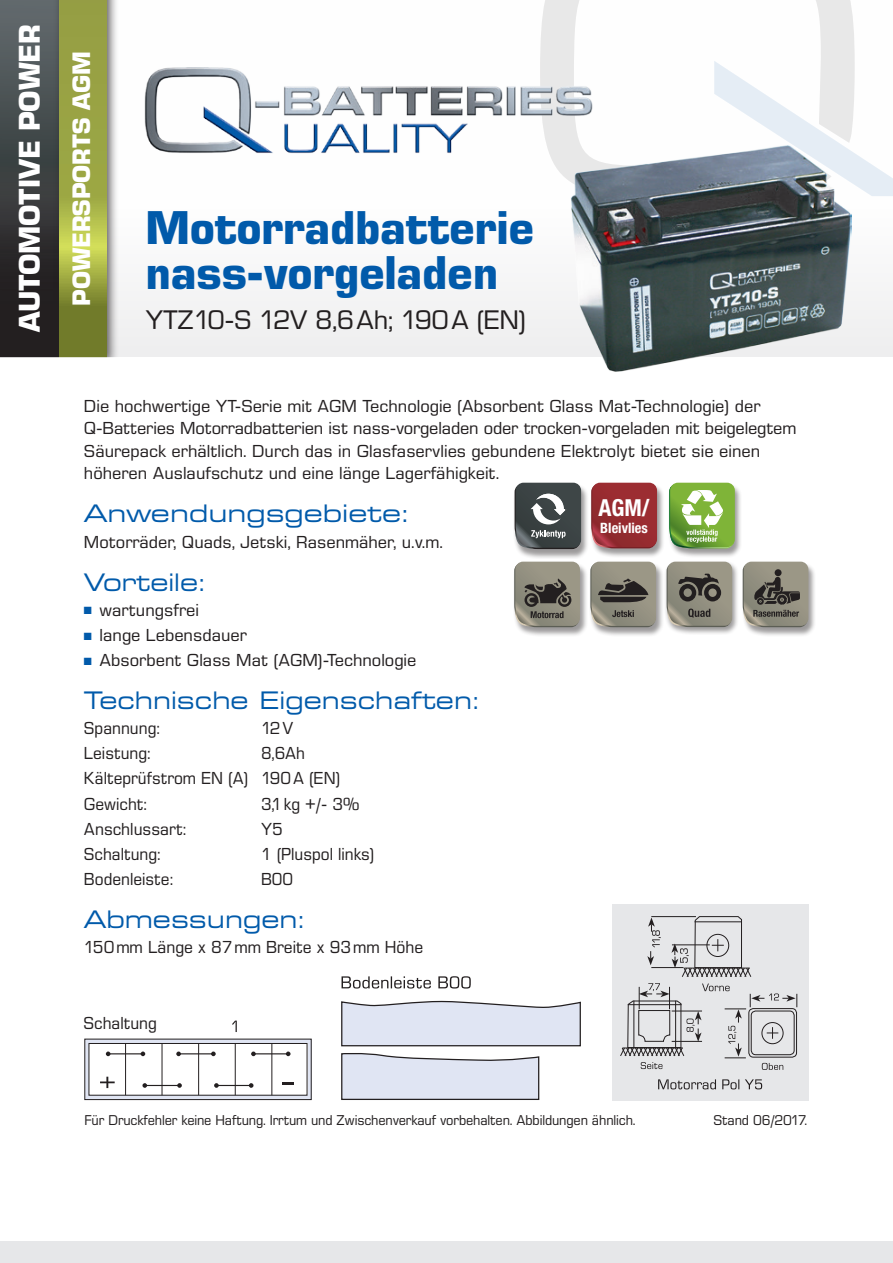
<style>
.page{position:relative;width:893px;height:1263px;background:#fff}
.page>*{position:absolute;margin:0;border:0;box-sizing:border-box;transform-origin:0 0}
.t1{font:700 45px/45px "Eurostile SB";color:#015aaa}
.t2{font:700 28.5px "Eurostile SB";color:#fff}
.t3{font:25.5px "Eurostile SB";letter-spacing:-.02em;color:#231f20}
.t4{font:24px "Eurostile SB Extend";color:#015aaa;scale:.95 1}
.t5{font:24px "Eurostile SB Extend";color:#015aaa}
.t6{font:700 24px "Eurostile SB";color:#fff}
.t7{font:700 condensed 23.55px "Helvetica Neue LT Std";color:#fff}
.t8{font:16.5px/22.5px "Eurostile SB";color:#231f20}
.t9{font:16.5px/25.2px "Eurostile SB";color:#231f20;scale:.94 1}
.t10{font:16.5px "Eurostile SB";color:#231f20;scale:.95 1}
.t11{font:700 condensed 14.25px "Helvetica Neue LT Std";color:#fff}
.t12{font:13.5px "Eurostile SB";letter-spacing:-.01em;color:#231f20;scale:.95 1}
.s1{color:#015aaa}
</style>
<div class="page">
<div style="left:0;top:0;width:893px;height:357px;background:#fbfbfb"></div>
<div style="left:0;top:1242px;width:893px;height:21px;background:#e6e7e9"></div>
<svg style="left:540px;top:0;width:315px;height:181px"></svg>
<svg style="left:714px;top:61px;width:179px;height:135px"></svg>
<img style="left:144px;top:59px;width:479px;height:100px">
<div style="left:0;top:0;width:65px;height:357px;background:linear-gradient(to bottom,#5f6a6c,#1a1415)"></div>
<div style="left:53px;top:0;width:66px;height:357px;background:#231f20;opacity:.75"></div>
<svg style="left:59px;top:0;width:47px;height:357px;background:#98a341"></svg>
<div style="left:85px;top:1039px;width:226px;height:60px;background:#e0e5f3"></div>
<div style="left:84px;top:1039px;width:228px;height:61px;border:1px solid #231f20"></div>
<div style="left:89px;top:1043px;width:218px;height:52px;background:#fff"></div>
<div style="left:89px;top:1043px;width:218px;height:53px;border:1px solid #231f20"></div>
<hr style="left:125px;top:1043px;width:1px;height:52px;background:#231f20">
<hr style="left:162px;top:1043px;width:1px;height:52px;background:#231f20">
<hr style="left:198px;top:1043px;width:1px;height:52px;background:#231f20">
<hr style="left:235px;top:1043px;width:1px;height:52px;background:#231f20">
<hr style="left:271px;top:1043px;width:1px;height:52px;background:#231f20">
<hr style="left:108px;top:1053px;width:35px;height:1px;background:#231f20">
<svg style="left:106px;top:1051px;width:4px;height:5px"></svg>
<svg style="left:141px;top:1051px;width:4px;height:5px"></svg>
<hr style="left:179px;top:1053px;width:34px;height:1px;background:#231f20">
<svg style="left:176px;top:1051px;width:5px;height:5px"></svg>
<svg style="left:211px;top:1051px;width:5px;height:5px"></svg>
<hr style="left:145px;top:1085px;width:35px;height:1px;background:#231f20">
<svg style="left:142px;top:1083px;width:5px;height:5px"></svg>
<svg style="left:177px;top:1083px;width:5px;height:5px"></svg>
<hr style="left:216px;top:1085px;width:35px;height:1px;background:#231f20">
<svg style="left:214px;top:1083px;width:5px;height:5px"></svg>
<svg style="left:249px;top:1083px;width:4px;height:5px"></svg>
<hr style="left:253px;top:1053px;width:35px;height:1px;background:#231f20">
<svg style="left:251px;top:1051px;width:5px;height:5px"></svg>
<svg style="left:286px;top:1051px;width:5px;height:5px"></svg>
<svg style="left:282px;top:1082px;width:11px;height:3px"></svg>
<svg style="left:100px;top:1077px;width:15px;height:11px"></svg>
<svg style="left:232px;top:1020px;width:5px;height:12px"></svg>
<svg style="left:341px;top:1000px;width:240px;height:100px"></svg>
<svg style="left:342px;top:976px;width:129px;height:12px"></svg>
<div style="left:612px;top:905px;width:196px;height:196px;background:#e6e7e9"></div>
<hr style="left:651px;top:916px;width:45px;height:1px;background:#231f20">
<hr style="left:651px;top:967px;width:33px;height:1px;background:#231f20">
<svg style="left:658px;top:1079px;width:104px;height:10px"></svg>
<svg style="left:671px;top:916px;width:80px;height:61px"></svg>
<svg style="left:647px;top:917px;width:14px;height:48px"></svg>
<svg style="left:620px;top:983px;width:177px;height:87px"></svg>
<div style="left:590px;top:483px;width:75px;height:76px;background:#231f20;opacity:.45"></div>
<svg style="left:591px;top:483px;width:66px;height:65px;background:#9a3136"></svg>
<div style="left:668px;top:483px;width:75px;height:76px;background:#231f20;opacity:.45"></div>
<svg style="left:669px;top:483px;width:66px;height:65px"></svg>
<div style="left:513px;top:483px;width:76px;height:76px;background:#231f20;opacity:.45"></div>
<svg style="left:515px;top:483px;width:66px;height:66px;background:#585e5f"></svg>
<div style="left:741px;top:562px;width:75px;height:75px;background:#231f20;opacity:.45"></div>
<svg style="left:743px;top:562px;width:65px;height:65px;background:#817e71"></svg>
<div style="left:513px;top:562px;width:75px;height:75px;background:#231f20;opacity:.45"></div>
<svg style="left:514px;top:562px;width:66px;height:65px;background:#807d71"></svg>
<div style="left:664px;top:561px;width:75px;height:74px;background:#231f20;opacity:.45"></div>
<svg style="left:667px;top:562px;width:65px;height:65px;background:#817e72"></svg>
<div style="left:589px;top:562px;width:75px;height:75px;background:#231f20;opacity:.45"></div>
<svg style="left:590px;top:562px;width:66px;height:65px;background:#827f72"></svg>
<img style="left:570px;top:145px;width:281px;height:227px">
<h2 class="t2" style="left:12px;top:332px;width:309px;rotate:-90deg">AUTOMOTIVE POWER</h2>
<h3 class="t6" style="left:67px;top:306px;width:255px;rotate:-90deg">POWERSPORTS AGM</h3>
<h1 class="t1" style="left:146px;top:205px;width:390px">Motorradbatterie nass-vorgeladen</h1>
<h3 class="t3" style="left:146px;top:305px;width:382px">YTZ10-S 12V 8,6Ah; 190A (EN)</h3>
<p class="t8" style="left:84px;top:395px;width:714px">Die hochwertige YT-Serie mit AGM Technologie (Absorbent Glass Mat-Technologie) der Q-Batteries Motorradbatterien ist nass-vorgeladen oder trocken-vorgeladen mit beigelegtem Säurepack erhältlich. Durch das in Glasfaservlies gebundene Elektrolyt bietet sie einen höheren Auslaufschutz und eine länge Lagerfähigkeit.</p>
<h3 class="t5" style="left:84px;top:500px;width:326px">Anwendungsgebiete:</h3>
<p class="t8" style="left:84px;top:531px;width:360px">Motorräder, Quads, Jetski, Rasenmäher, u.v.m.</p>
<h3 class="t4" style="left:84px;top:569px;width:129px">Vorteile:</h3>
<p class="t8" style="left:84px;top:599px;width:117px"><span class="s1">■</span> wartungsfrei</p>
<p class="t8" style="left:84px;top:624px;width:164px"><span class="s1">■</span> lange Lebensdauer</p>
<p class="t8" style="left:84px;top:649px;width:334px"><span class="s1">■</span> Absorbent Glass Mat (AGM)-Technologie</p>
<h3 class="t4" style="left:84px;top:687px;width:417px">Technische Eigenschaften:</h3>
<p class="t9" style="left:84px;top:715px;width:82px">Spannung:</p>
<p class="t9" style="left:261px;top:715px;width:36px">12V</p>
<p class="t9" style="left:84px;top:741px;width:72px">Leistung:</p>
<h3 class="t7" style="left:598px;top:494px;width:53px">AGM/</h3>
<p class="t11" style="left:600px;top:519px;width:49px">Bleivlies</p>
<p class="t9" style="left:84px;top:741px;width:274px;text-indent:177px">8,6Ah<br>Kälteprüfstrom EN (A) 190A (EN)<br>Gewicht:</p>
<p class="t9" style="left:261px;top:791px;width:106px">3,1kg +/- 3%</p>
<p class="t10" style="left:84px;top:819px;width:109px">Anschlussart:</p>
<p class="t10" style="left:261px;top:819px;width:24px">Y5</p>
<p class="t9" style="left:84px;top:842px;width:83px">Schaltung:</p>
<p class="t9" style="left:261px;top:842px;width:122px">1 (Pluspol links)</p>
<p class="t9" style="left:84px;top:867px;width:96px">Bodenleiste:</p>
<p class="t9" style="left:261px;top:867px;width:36px">B00</p>
<h3 class="t4" style="left:84px;top:906px;width:233px">Abmessungen:</h3>
<p class="t10" style="left:84px;top:938px;width:359px">150mm Länge x 87mm Breite x 93mm Höhe</p>
<p class="t9" style="left:84px;top:1011px;width:79px">Schaltung</p>
<p class="t12" style="left:84px;top:1112px;width:582px">Für Druckfehler keine Haftung. Irrtum und Zwischenverkauf vorbehalten. Abbildungen ähnlich.</p>
<p class="t12" style="left:713px;top:1112px;width:100px">Stand 06/2017.</p>
</div>
